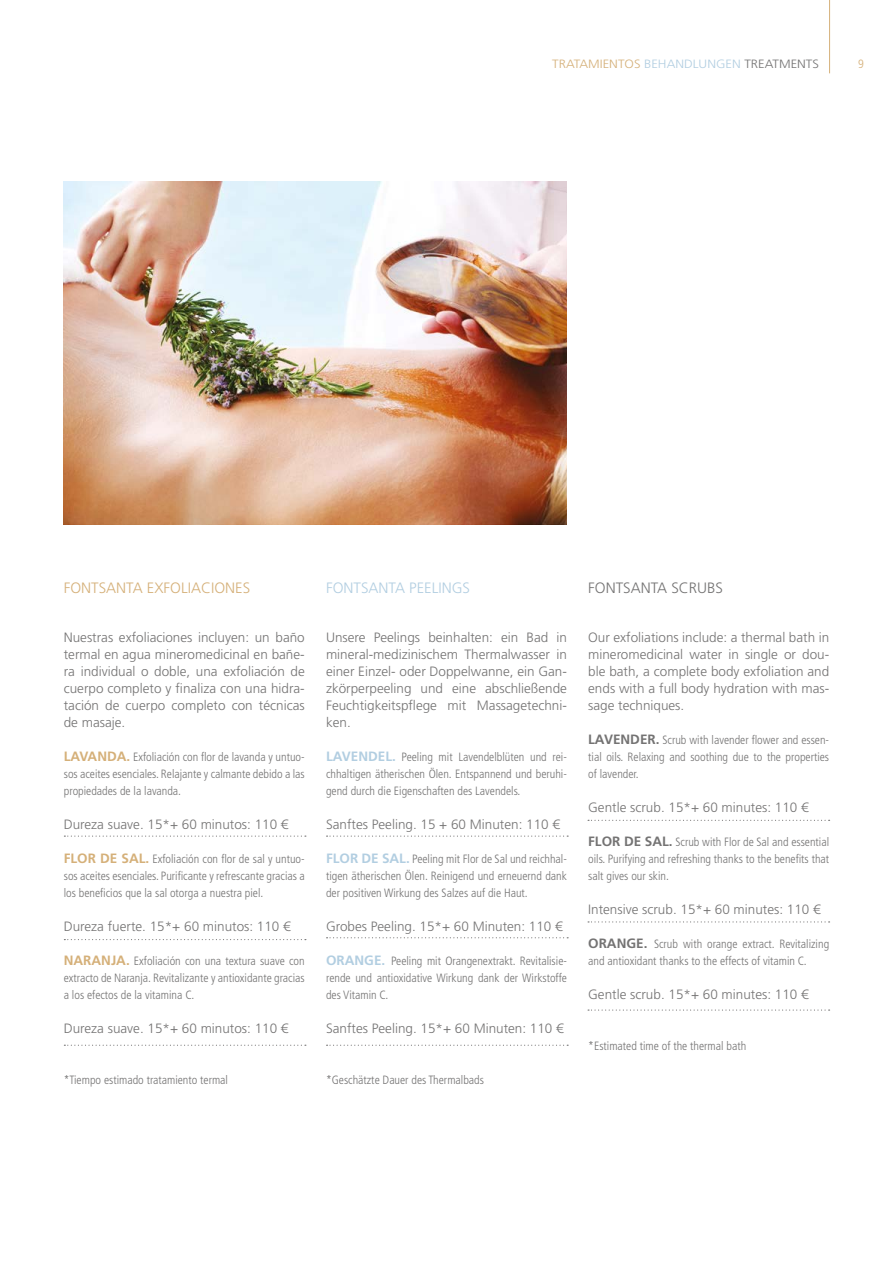
<style>
.page{position:relative;width:893px;height:1263px;background:#fff}
.page>*{position:absolute;margin:0;border:0;box-sizing:border-box;transform-origin:0 0}
.t1{font:300 15px "Frutiger LT Std";color:#d5b079}
.t2{font:300 15px "Frutiger LT Std";color:#b2cee1}
.t3{font:300 15px "Frutiger LT Std";color:#747373}
.t4{font:300 13.5px/17px "Frutiger LT Std";color:#747373;text-align:justify}
.t5{font:300 condensed 12px/17px "Frutiger LT Std";color:#747373;text-align:justify}
.t6{font:300 12px "Frutiger LT Std";color:#d5b079;scale:1.09 1}
.t7{font:300 condensed 12px "Frutiger LT Std";color:#d5b079}
.s1{color:#b2cee1}
.s2{color:#747373}
.s3{font-weight:700;font-stretch:normal;font-size:13.5px;color:#d5b079}
.s4{font-weight:700;font-stretch:normal;font-size:13.5px;color:#b2cee1}
.s5{font-weight:700;font-stretch:normal;font-size:13.5px}
</style>
<div class="page">
<hr style="left:829px;top:0;width:1px;height:73px;background:#d5b079">
<svg style="left:64px;top:835px;width:242px;height:2px"></svg>
<svg style="left:327px;top:835px;width:241px;height:2px"></svg>
<svg style="left:588px;top:820px;width:242px;height:1px"></svg>
<svg style="left:64px;top:939px;width:242px;height:1px"></svg>
<svg style="left:327px;top:937px;width:241px;height:1px"></svg>
<svg style="left:588px;top:921px;width:242px;height:1px"></svg>
<svg style="left:64px;top:1045px;width:242px;height:1px"></svg>
<svg style="left:327px;top:1045px;width:241px;height:1px"></svg>
<svg style="left:588px;top:1009px;width:242px;height:2px"></svg>
<img style="left:64px;top:182px;width:503px;height:342px">
<p class="t6" style="left:552px;top:57px;width:246px">TRATAMIENTOS <span class="s1">BEHANDLUNGEN</span> <span class="s2">TREATMENTS</span></p>
<p class="t7" style="left:858px;top:57px;width:7px">9</p>
<p class="t1" style="left:64px;top:580px;width:188px">FONTSANTA EXFOLIACIONES</p>
<p class="t4" style="left:64px;top:629px;width:242px">Nuestras exfoliaciones incluyen: un baño termal en agua mineromedicinal en bañe&shy;ra individual o doble, una exfoliación de cuerpo completo y finaliza con una hidra&shy;tación de cuerpo completo con técnicas de masaje.</p>
<p class="t5" style="left:64px;top:749px;width:242px"><span class="s3">LAVANDA.</span> Exfoliación con flor de lavanda y untuo&shy;sos aceites esenciales. Relajante y calmante debido a las propiedades de la lavanda.</p>
<p class="t4" style="left:64px;top:816px;width:226px">Dureza suave. 15*+ 60 minutos: 110 €</p>
<p class="t5" style="left:64px;top:851px;width:242px"><span class="s3">FLOR DE SAL.</span> Exfoliación con flor de sal y untuo&shy;sos aceites esenciales. Purificante y refrescante gracias a los beneficios que la sal otorga a nuestra piel.</p>
<p class="t4" style="left:64px;top:918px;width:228px">Dureza fuerte. 15*+ 60 minutos: 110 €</p>
<p class="t5" style="left:64px;top:953px;width:242px"><span class="s3">NARANJA.</span> Exfoliación con una textura suave con extracto de Naranja. Revitalizante y antioxidante gracias a los efectos de la vitamina C.</p>
<p class="t4" style="left:64px;top:1020px;width:226px">Dureza suave. 15*+ 60 minutos: 110 €</p>
<p class="t5" style="left:64px;top:1072px;width:166px">*Tiempo estimado tratamiento termal</p>
<p class="t2" style="left:326px;top:580px;width:145px">FONTSANTA PEELINGS</p>
<p class="t4" style="left:326px;top:629px;width:242px">Unsere Peelings beinhalten: ein Bad in mineral-medizinischem Thermalwasser in einer Einzel- oder Doppelwanne, ein Gan&shy;zkörperpeeling und eine abschließende Feuchtigkeitspflege mit Massagetechni&shy;ken.</p>
<p class="t5" style="left:326px;top:749px;width:242px"><span class="s4">LAVENDEL.</span> Peeling mit Lavendelblüten und rei&shy;chhaltigen ätherischen Ölen. Entspannend und beruhi&shy;gend durch die Eigenschaften des Lavendels.</p>
<p class="t4" style="left:326px;top:816px;width:235px">Sanftes Peeling. 15 + 60 Minuten: 110 €</p>
<p class="t5" style="left:326px;top:851px;width:242px"><span class="s4">FLOR DE SAL.</span> Peeling mit Flor de Sal und reichhal&shy;tigen ätherischen Ölen. Reinigend und erneuernd dank der positiven Wirkung des Salzes auf die Haut.</p>
<p class="t4" style="left:326px;top:918px;width:238px">Grobes Peeling. 15*+ 60 Minuten: 110 €</p>
<p class="t5" style="left:326px;top:953px;width:242px"><span class="s4">ORANGE.</span> Peeling mit Orangenextrakt. Revitalisie&shy;rende und antioxidative Wirkung dank der Wirkstoffe des Vitamin C.</p>
<p class="t4" style="left:326px;top:1020px;width:239px">Sanftes Peeling. 15*+ 60 Minuten: 110 €</p>
<p class="t5" style="left:326px;top:1072px;width:159px">*Geschätzte Dauer des Thermalbads</p>
<p class="t3" style="left:588px;top:580px;width:136px">FONTSANTA SCRUBS</p>
<p class="t4" style="left:588px;top:629px;width:242px">Our exfoliations include: a thermal bath in mineromedicinal water in single or dou&shy;ble bath, a complete body exfoliation and ends with a full body hydration with mas&shy;sage techniques.</p>
<p class="t5" style="left:588px;top:732px;width:242px"><span class="s5">LAVENDER.</span> Scrub with lavender flower and essen&shy;tial oils. Relaxing and soothing due to the properties of lavender.</p>
<p class="t4" style="left:588px;top:799px;width:222px">Gentle scrub. 15*+ 60 minutes: 110 €</p>
<p class="t5" style="left:588px;top:834px;width:242px"><span class="s5">FLOR DE SAL.</span> Scrub with Flor de Sal and essential oils. Purifying and refreshing thanks to the benefits that salt gives our skin.</p>
<p class="t4" style="left:588px;top:901px;width:234px">Intensive scrub. 15*+ 60 minutes: 110 €</p>
<p class="t5" style="left:588px;top:936px;width:242px"><span class="s5">ORANGE.</span> Scrub with orange extract. Revitalizing and antioxidant thanks to the effects of vitamin C.</p>
<p class="t4" style="left:588px;top:986px;width:222px">Gentle scrub. 15*+ 60 minutes: 110 €</p>
<p class="t5" style="left:588px;top:1038px;width:159px">*Estimated time of the thermal bath</p>
</div>
